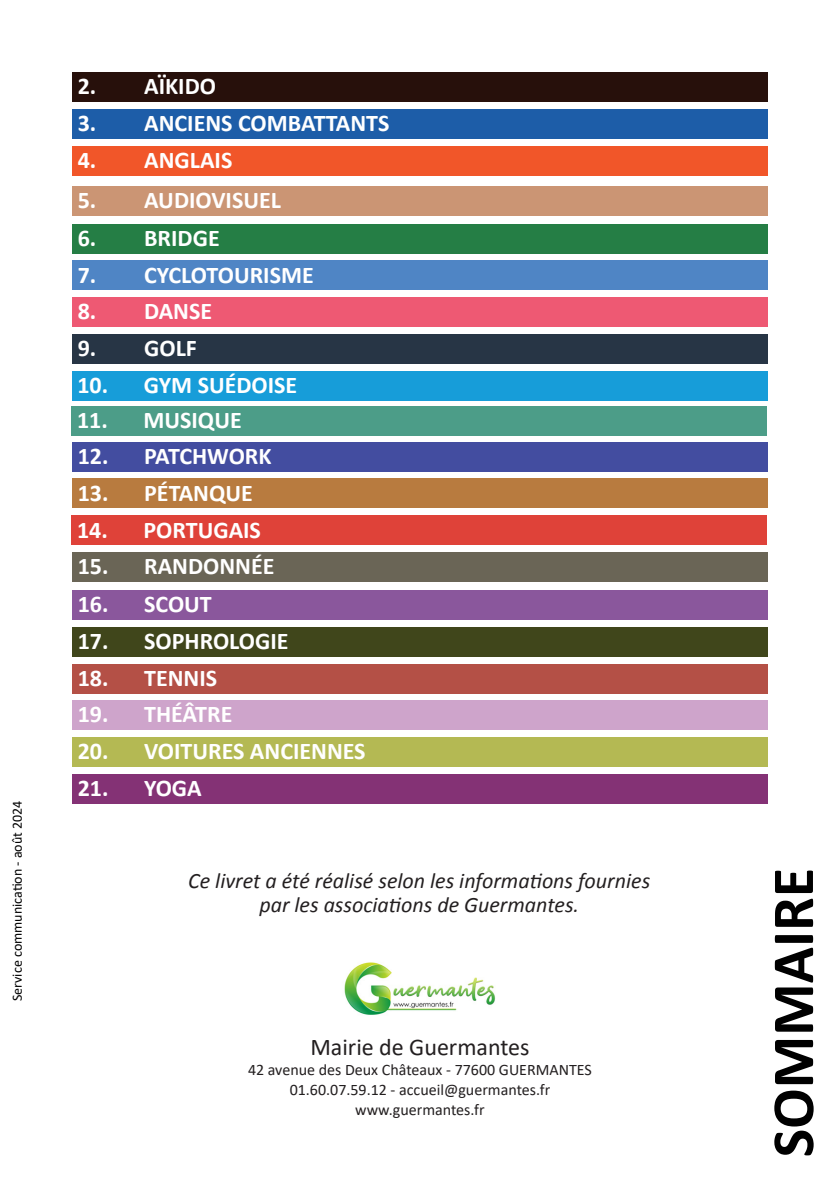
<style>
.page{position:relative;width:840px;height:1191px;background:#fff}
.page>*{position:absolute;margin:0;border:0;box-sizing:border-box;transform-origin:0 0}
.t1{font:700 60px "Calibri";color:#000}
.t2{font:700 24px "Calibri";color:#fff}
.t3{font:24px "Calibri";color:#231f20}
.t4{font:italic 22px/24px "Calibri";color:#231f20;text-align:center}
.t5{font:16px "Calibri";color:#231f20}
.t6{font:14px "Calibri";color:#000}
</style>
<div class="page">
<div style="left:72px;top:72px;width:695px;height:30px;background:#27100b"></div>
<div style="left:72px;top:109px;width:695px;height:30px;background:#1d5da8"></div>
<div style="left:72px;top:146px;width:695px;height:30px;background:#f15629"></div>
<div style="left:72px;top:186px;width:695px;height:29px;background:#cb9574"></div>
<div style="left:72px;top:224px;width:695px;height:29px;background:#257e45"></div>
<div style="left:72px;top:260px;width:695px;height:30px;background:#4f85c5"></div>
<div style="left:72px;top:297px;width:695px;height:30px;background:#ee5973"></div>
<div style="left:72px;top:334px;width:695px;height:30px;background:#273545"></div>
<div style="left:72px;top:442px;width:695px;height:29px;background:#434da0"></div>
<div style="left:72px;top:478px;width:695px;height:30px;background:#b87b3f"></div>
<div style="left:72px;top:552px;width:695px;height:29px;background:#6a6556"></div>
<div style="left:72px;top:590px;width:695px;height:30px;background:#8a579c"></div>
<div style="left:72px;top:627px;width:695px;height:29px;background:#40461b"></div>
<div style="left:72px;top:664px;width:695px;height:29px;background:#b45046"></div>
<div style="left:72px;top:700px;width:695px;height:30px;background:#cea4cb"></div>
<div style="left:72px;top:737px;width:695px;height:30px;background:#b4b953"></div>
<div style="left:72px;top:774px;width:695px;height:30px;background:#843275"></div>
<img style="left:344px;top:962px;width:152px;height:53px">
<div style="left:72px;top:371px;width:695px;height:29px;background:#179dd9"></div>
<div style="left:71px;top:515px;width:695px;height:30px;background:#df4239"></div>
<div style="left:71px;top:406px;width:695px;height:30px;background:#4c9d88"></div>
<p class="t6" style="left:7px;top:1001px;width:202px;rotate:-90deg">Service communication - août 2024</p>
<p class="t2" style="left:78px;top:71px;width:140px">2. AÏKIDO</p>
<p class="t2" style="left:78px;top:108px;width:313px">3. ANCIENS COMBATTANTS</p>
<p class="t2" style="left:78px;top:145px;width:156px">4. ANGLAIS</p>
<p class="t2" style="left:78px;top:184px;width:204px">5. AUDIOVISUEL</p>
<p class="t2" style="left:78px;top:222px;width:143px">6. BRIDGE</p>
<p class="t2" style="left:78px;top:259px;width:237px">7. CYCLOTOURISME</p>
<p class="t2" style="left:78px;top:296px;width:136px">8. DANSE</p>
<p class="t2" style="left:78px;top:333px;width:121px">9. GOLF</p>
<p class="t2" style="left:77px;top:369px;width:221px">10. GYM SUÉDOISE</p>
<p class="t2" style="left:77px;top:405px;width:166px">11. MUSIQUE</p>
<p class="t2" style="left:78px;top:440px;width:195px">12. PATCHWORK</p>
<p class="t2" style="left:78px;top:477px;width:177px">13. PÉTANQUE</p>
<p class="t2" style="left:77px;top:514px;width:185px">14. PORTUGAIS</p>
<p class="t2" style="left:78px;top:551px;width:198px">15. RANDONNÉE</p>
<p class="t2" style="left:78px;top:589px;width:135px">16. SCOUT</p>
<p class="t2" style="left:78px;top:626px;width:212px">17. SOPHROLOGIE</p>
<p class="t2" style="left:78px;top:662px;width:141px">18. TENNIS</p>
<p class="t2" style="left:78px;top:699px;width:156px">19. THÉÂTRE</p>
<p class="t2" style="left:78px;top:736px;width:289px">20. VOITURES ANCIENNES</p>
<p class="t2" style="left:78px;top:773px;width:125px">21. YOGA</p>
<p class="t4" style="left:188px;top:867px;width:463px">Ce livret a été réalisé selon les informations fournies par les associations de Guermantes.</p>
<p class="t3" style="left:310px;top:1030px;width:220px">Mairie de Guermantes</p>
<p class="t5" style="left:248px;top:1058px;width:345px">42 avenue des Deux Châteaux - 77600 GUERMANTES</p>
<p class="t5" style="left:289px;top:1078px;width:262px">01.60.07.59.12 - accueil@guermantes.fr</p>
<p class="t5" style="left:355px;top:1098px;width:131px">www.guermantes.fr</p>
<p class="t1" style="left:754px;top:1157px;width:291px;rotate:-90deg">SOMMAIRE</p>
</div>
